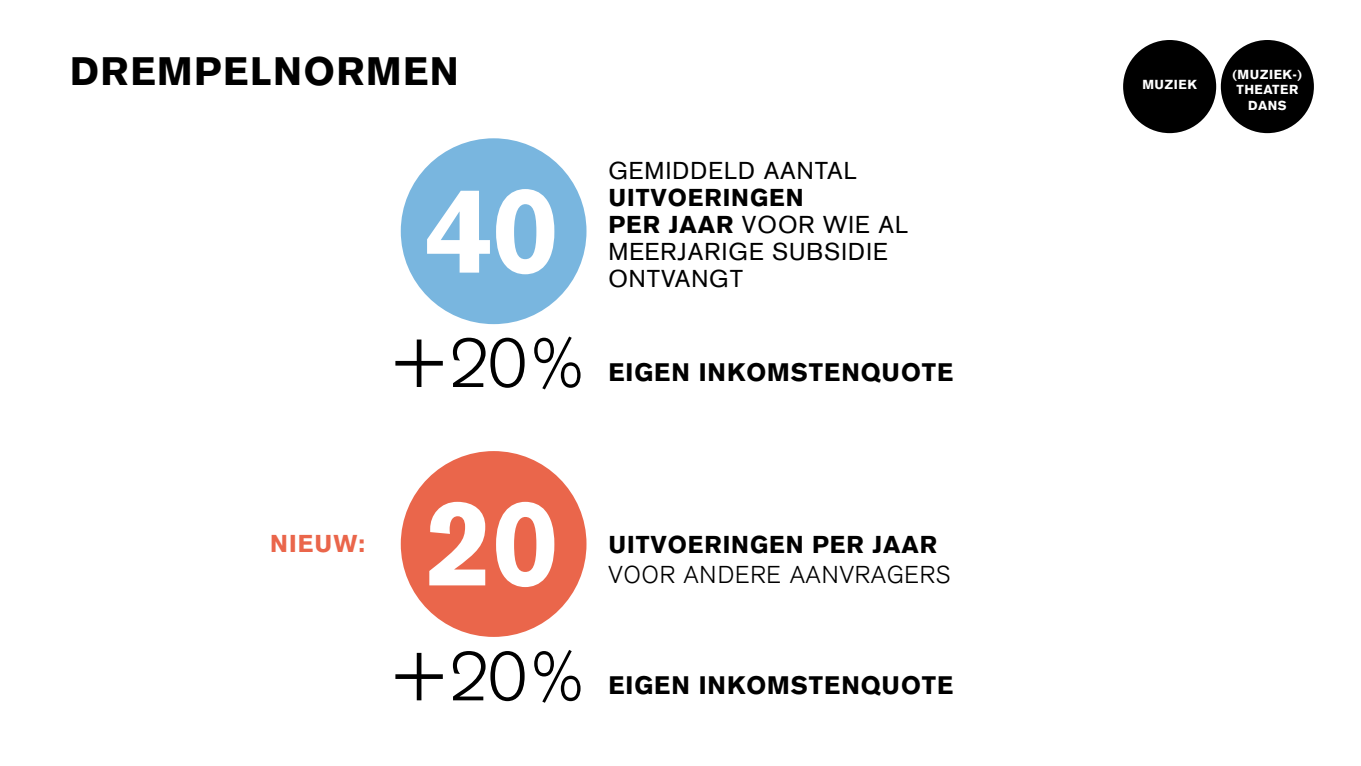
<style>
.page{position:relative;width:1361px;height:766px;background:#fff}
.page>*{position:absolute;margin:0;border:0;box-sizing:border-box;transform-origin:0 0}
.t1{font:900 120px "Akzidenz Grotesk";color:#fff}
.t2{font:300 68.1px "Akzidenz Grotesk";color:#000}
.t3{font:900 39px "Akzidenz Grotesk";letter-spacing:.04em;color:#000}
.t4{font:900 24.9px "Akzidenz Grotesk";letter-spacing:.04em;color:#000}
.t5{font:24px/27px "Akzidenz Grotesk";letter-spacing:.04em;color:#000}
.t6{font:300 24px "Akzidenz Grotesk";letter-spacing:.05em;color:#000}
.t7{font:900 24px "Akzidenz Grotesk";color:#000}
.t8{font:900 24px "Akzidenz Grotesk";letter-spacing:.05em;color:#ea664b}
.t9{font:900 12.9px/15.5px "Akzidenz Grotesk";color:#fff;text-align:center}
.s1{font-size:93.75px}
.s2{font-weight:900}
</style>
<div class="page">
<div style="left:401px;top:138px;width:185px;height:186px;background:#79b6df;border-radius:50%"></div>
<div style="left:401px;top:451px;width:185px;height:185px;background:#ea664b;border-radius:50%"></div>
<div style="left:1123px;top:40px;width:93px;height:93px;background:#000;border-radius:50%"></div>
<div style="left:1221px;top:40px;width:93px;height:93px;background:#000;border-radius:50%"></div>
<h3 class="t3" style="left:70px;top:48px;width:390px">DREMPELNORMEN</h3>
<h1 class="t1" style="left:425px;top:158px;width:135px">40</h1>
<h2 class="t2" style="left:391px;top:323px;width:198px"><span class="s1">+</span>20%</h2>
<p class="t5" style="left:608px;top:157px;width:250px">GEMIDDELD AANTAL</p>
<p class="t5" style="left:608px;top:184px;width:301px"><span class="s2">UITVOERINGEN<br>PER JAAR</span> VOOR WIE AL<br>MEERJARIGE SUBSIDIE<br>ONTVANGT</p>
<p class="t4" style="left:608px;top:357px;width:346px">EIGEN INKOMSTENQUOTE</p>
<p class="t8" style="left:270px;top:529px;width:96px">NIEUW:</p>
<h1 class="t1" style="left:425px;top:470px;width:135px">20</h1>
<h2 class="t2" style="left:391px;top:636px;width:198px"><span class="s1">+</span>20%</h2>
<p class="t7" style="left:608px;top:529px;width:16px">UITV</p>
<p class="t7" style="left:668px;top:529px;width:38px">OERINGEN</p>
<p class="t7" style="left:812px;top:529px;width:18px">PER</p>
<p class="t7" style="left:872px;top:529px;width:17px">JAAR</p>
<p class="t6" style="left:608px;top:560px;width:344px">VOOR ANDERE AANVRAGERS</p>
<p class="t4" style="left:608px;top:670px;width:346px">EIGEN INKOMSTENQUOTE</p>
<p class="t9" style="left:1142px;top:77px;width:40px">MUZIEK</p>
<p class="t9" style="left:1232px;top:66px;width:45px">(MUZIEK</p>
<p class="t9" style="left:1292px;top:66px;width:11px">-)</p>
<p class="t9" style="left:1236px;top:82px;width:28px">THEATER<br>DANS</p>
</div>
